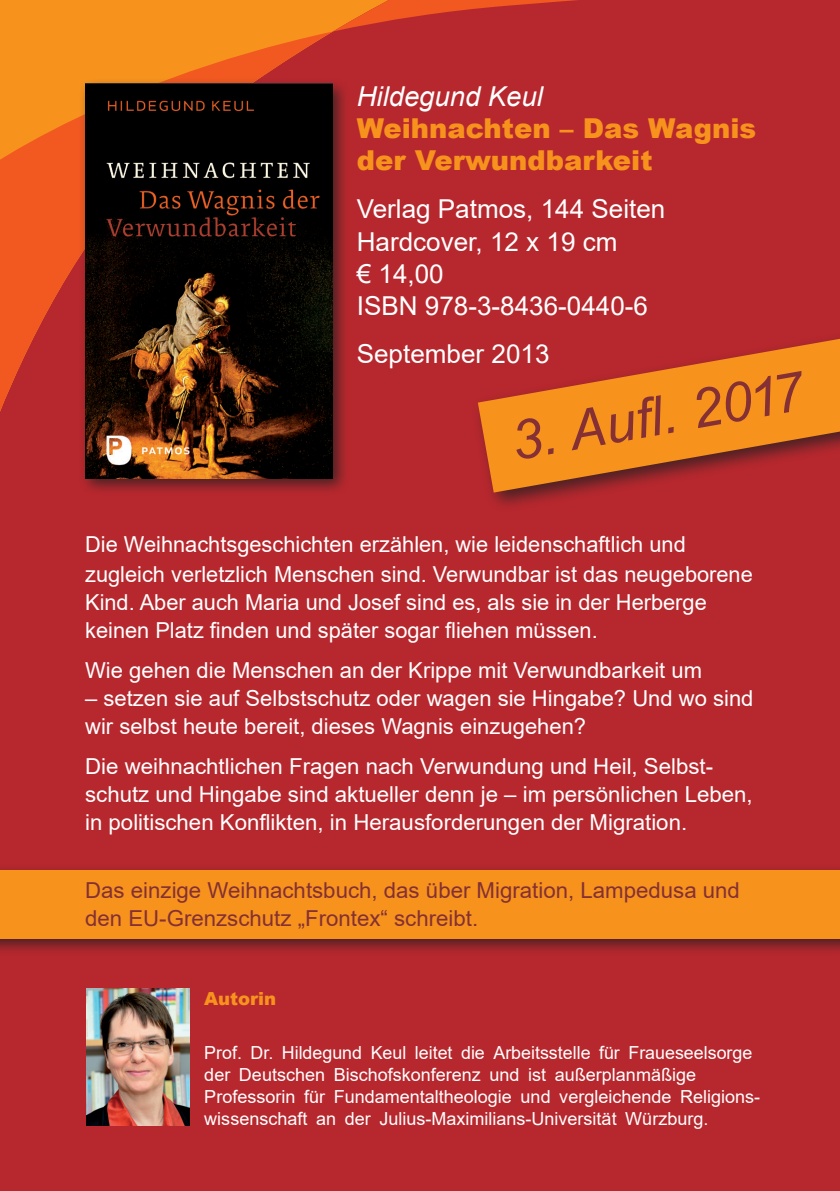
<style>
.page{position:relative;width:840px;height:1191px;background:#fff}
.page>*{position:absolute;margin:0;border:0;box-sizing:border-box;transform-origin:0 0}
.t1{font:italic 54.4px "Arial";color:#843034}
.t2{font:900 27.4px/32px "Arial";color:#f7931d}
.t3{font:italic 27.4px "Arial";color:#fff}
.t4{font:26px/32px "Arial";color:#fff}
.t5{font:22px/28px "Arial";color:#fff}
.t6{font:22px/28px "Arial";color:#843034}
.t7{font:18px/22px "Arial";color:#fff}
.t8{font:900 18px "Arial";color:#f7931d}
</style>
<div class="page">
<div style="left:0;top:0;width:839px;height:1191px;background:#b7282e"></div>
<svg style="left:0;top:0;width:577px;height:412px"></svg>
<div style="left:79px;top:77px;width:271px;height:419px;background:#231f20;opacity:.75"></div>
<img style="left:85px;top:84px;width:247px;height:394px">
<div style="left:0;top:863px;width:839px;height:93px;background:#231f20;opacity:.75"></div>
<div style="left:0;top:870px;width:839px;height:68px;background:#f7931d"></div>
<img style="left:86px;top:988px;width:103px;height:137px">
<div style="left:470px;top:329px;width:369px;height:183px;background:#231f20;opacity:.75"></div>
<svg style="left:477px;top:339px;width:362px;height:153px;fill:#f7931d"></svg>
<p class="t3" style="left:356px;top:79px;width:187px">Hildegund Keul</p>
<p class="t2" style="left:356px;top:112px;width:401px">Weihnachten – Das Wagnis der Verwundbarkeit</p>
<p class="t4" style="left:356px;top:193px;width:310px">Verlag Patmos, 144 Seiten<br>Hardcover, 12 x 19 cm<br>€ 14,00<br>ISBN 978-3-8436-0440-6</p>
<p class="t4" style="left:356px;top:337px;width:194px">September 2013</p>
<h1 class="t1" style="left:505px;top:407px;width:296px;rotate:-10deg">3. Aufl. 2017</h1>
<p class="t5" style="left:85px;top:529px;width:669px;line-height:30px">Die Weihnachtsgeschichten erzählen, wie leidenschaftlich und zugleich verletzlich Menschen sind. Verwundbar ist das neugeborene</p>
<p class="t5" style="left:85px;top:588px;width:623px">Kind. Aber auch Maria und Josef sind es, als sie in der Herberge keinen Platz finden und später sogar fliehen müssen.</p>
<p class="t5" style="left:85px;top:656px;width:618px">Wie gehen die Menschen an der Krippe mit Verwundbarkeit um</p>
<p class="t5" style="left:85px;top:684px;width:669px">– setzen sie auf Selbstschutz oder wagen sie Hingabe? Und wo sind wir selbst heute bereit, dieses Wagnis einzugehen?</p>
<p class="t5" style="left:85px;top:752px;width:668px">Die weihnachtlichen Fragen nach Verwundung und Heil, Selbst&shy;schutz und Hingabe sind aktueller denn je – im persönlichen Leben, in politischen Konflikten, in Herausforderungen der Migration.</p>
<p class="t6" style="left:85px;top:876px;width:656px">Das einzige Weihnachtsbuch, das über Migration, Lampedusa und den EU-Grenzschutz „Frontex“ schreibt.</p>
<p class="t8" style="left:204px;top:985px;width:73px">Autorin</p>
<p class="t7" style="left:204px;top:1041px;width:557px">Prof. Dr. Hildegund Keul leitet die Arbeitsstelle für Fraueseelsorge der Deutschen Bischofskonferenz und ist außerplanmäßige Professorin für Fundamentaltheologie und vergleichende Religions&shy;wissenschaft an der Julius-Maximilians-Universität Würzburg.</p>
</div>
